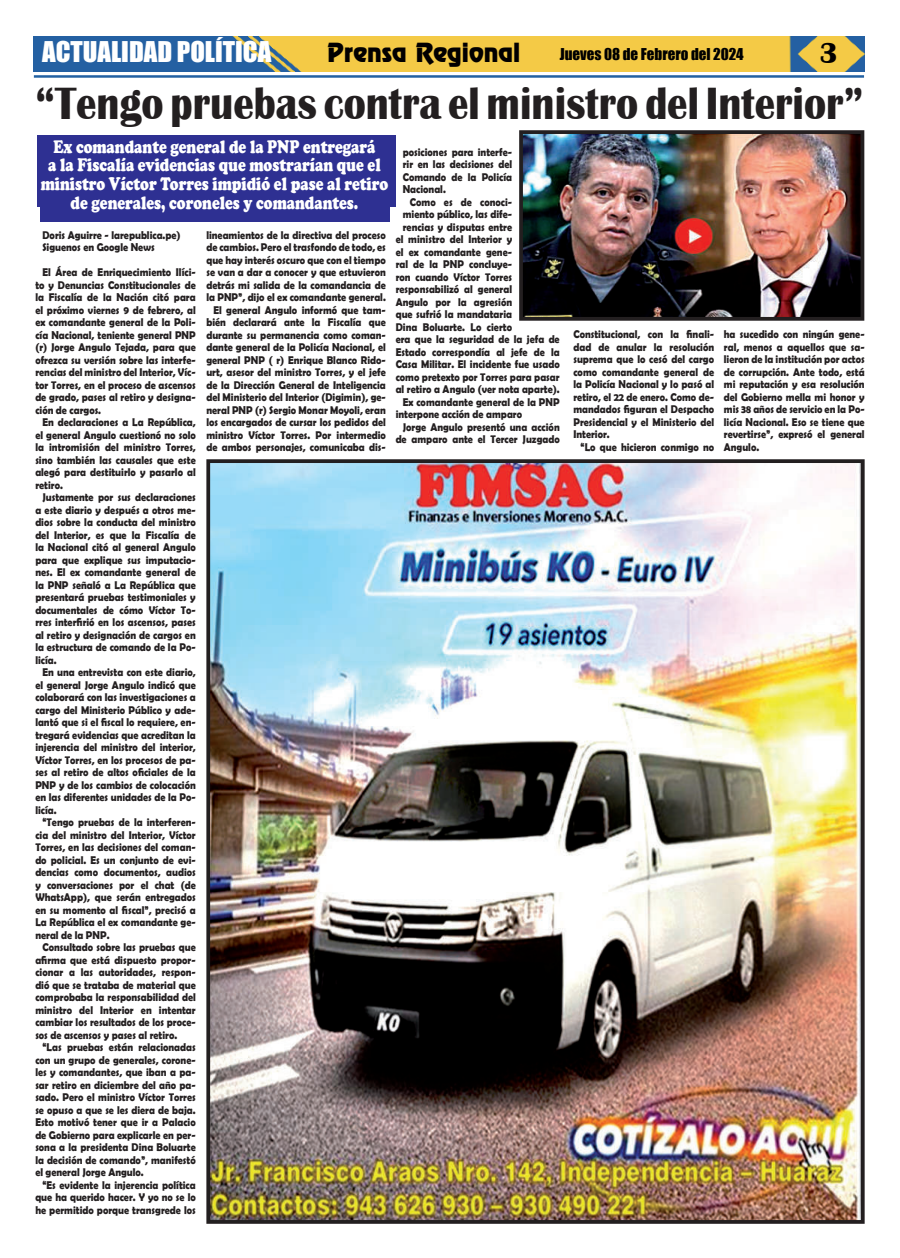
<style>
.page{position:relative;width:900px;height:1258px;background:#fff}
.page>*{position:absolute;margin:0;border:0;box-sizing:border-box;transform-origin:0 0}
.t1{font:700 46.5px "Britannic";color:#231f20;scale:.88 1}
.t2{font:700 30px "Britannic";color:#020000}
.t3{font:26.25px "Impact";color:#fff}
.t4{font:23.75px "Renfrew Normal";color:#020000}
.t5{font:900 18.75px/18.8px "Cooper";color:#fff;text-align:center;scale:.78 1}
.t6{font:15px "Impact";color:#000}
.t7{font:700 11.25px/12.5px "Berlin Sans FB Demi";color:#231f20;text-align:justify;scale:.9 1}
</style>
<div class="page">
<hr style="left:34px;top:75px;width:830px;height:3px;background:#2361a2">
<img style="left:34px;top:36px;width:830px;height:36px">
<img style="left:211px;top:464px;width:649px;height:755px">
<div style="left:206px;top:459px;width:659px;height:765px;border:4px solid #231f20"></div>
<img style="left:524px;top:135px;width:335px;height:181px">
<div style="left:519px;top:130px;width:345px;height:191px;border:4px solid #231f20"></div>
<div style="left:37px;top:135px;width:359px;height:71px;background:#2e3092"></div>
<div style="left:40px;top:140px;width:349px;height:81px;background:#2e3092"></div>
<h3 class="t3" style="left:42px;top:38px;width:231px">ACTUALIDAD POLÍTICA</h3>
<h3 class="t4" style="left:327px;top:42px;width:194px">Prensa Regional</h3>
<h3 class="t6" style="left:560px;top:46px;width:185px">Jueves 08 de Febrero del 2024</h3>
<h2 class="t2" style="left:820px;top:43px;width:20px">3</h2>
<h1 class="t1" style="left:35px;top:87px;width:942px">“Tengo pruebas contra el ministro del Interior”</h1>
<h3 class="t5" style="left:41px;top:137px;width:447px">Ex comandante general de la PNP entregará<br>a la Fiscalía evidencias que mostrarían que el ministro Víctor Torres impidió el pase al retiro de generales, coroneles y comandantes.</h3>
<p class="t7" style="left:403px;top:146px;width:123px">posiciones para interfe&shy;rir en las decisiones del Comando de la Policía Nacional.</p>
<p class="t7" style="left:410px;top:196px;width:115px">Como es de conoci-</p>
<p class="t7" style="left:403px;top:209px;width:123px">miento público, las dife-</p>
<p class="t7" style="left:403px;top:221px;width:123px">rencias y disputas entre</p>
<p class="t7" style="left:396px;top:234px;width:131px">el ministro del Interior y</p>
<p class="t7" style="left:396px;top:246px;width:131px">el ex comandante gene-</p>
<p class="t7" style="left:396px;top:258px;width:131px">ral de la PNP concluye-</p>
<p class="t7" style="left:396px;top:270px;width:131px">ron cuando Víctor Torres</p>
<p class="t7" style="left:396px;top:284px;width:131px">responsabilizó al general</p>
<p class="t7" style="left:396px;top:296px;width:131px">Angulo por la agresión</p>
<p class="t7" style="left:396px;top:309px;width:131px">que sufrió la mandataria</p>
<p class="t7" style="left:396px;top:320px;width:131px">Dina Boluarte. Lo cierto</p>
<p class="t7" style="left:396px;top:334px;width:184px">era que la seguridad de la jefa de</p>
<p class="t7" style="left:396px;top:346px;width:184px">Estado correspondía al jefe de la</p>
<p class="t7" style="left:396px;top:358px;width:184px">Casa Militar. El incidente fue usado</p>
<p class="t7" style="left:396px;top:370px;width:184px">como pretexto por Torres para pasar</p>
<p class="t7" style="left:396px;top:384px;width:184px">al retiro a Angulo (ver nota aparte).</p>
<p class="t7" style="left:403px;top:395px;width:176px">Ex comandante general de la PNP</p>
<p class="t7" style="left:396px;top:409px;width:142px">interpone acción de amparo</p>
<p class="t7" style="left:403px;top:421px;width:176px">Jorge Angulo presentó una acción</p>
<p class="t7" style="left:396px;top:433px;width:184px">de amparo ante el Tercer Juzgado</p>
<p class="t7" style="left:42px;top:229px;width:155px">Doris Aguirre - larepublica.pe)<br>Siguenos en Google News</p>
<p class="t7" style="left:35px;top:267px;width:180px;text-indent:7px">El Área de Enriquecimiento Ilíci&shy;to y Denuncias Constitucionales de la Fiscalía de la Nación citó para el próximo viernes 9 de febrero, al ex comandante general de la Poli&shy;cía Nacional, teniente general PNP (r) Jorge Angulo Tejada, para que ofrezca su versión sobre las interfe&shy;rencias del ministro del Interior, Víc&shy;tor Torres, en el proceso de ascensos de grado, pases al retiro y designa&shy;ción de cargos.</p>
<p class="t7" style="left:35px;top:416px;width:180px;text-indent:7px">En declaraciones a La República, el general Angulo cuestionó no solo la intromisión del ministro Torres, sino también las causales que este alegó para destituirlo y pasarlo al retiro.</p>
<p class="t7" style="left:35px;top:492px;width:180px;text-indent:7px">Justamente por sus declaraciones a este diario y después a otros me&shy;dios sobre la conducta del ministro del Interior, es que la Fiscalía de la Nacional citó al general Angulo para que explique sus imputacio&shy;nes. El ex comandante general de la PNP señaló a La República que presentará pruebas testimoniales y documentales de cómo Víctor To&shy;rres interfirió en los ascensos, pases al retiro y designación de cargos en la estructura de comando de la Po&shy;licía.</p>
<p class="t7" style="left:35px;top:667px;width:180px;text-indent:7px">En una entrevista con este diario, el general Jorge Angulo indicó que colaborará con las investigaciones a cargo del Ministerio Público y ade&shy;lantó que si el fiscal lo requiere, en&shy;tregará evidencias que acreditan la injerencia del ministro del interior, Víctor Torres, en los procesos de pa&shy;ses al retiro de altos oficiales de la PNP y de los cambios de colocación en las diferentes unidades de la Po&shy;licía.</p>
<p class="t7" style="left:35px;top:816px;width:180px;text-indent:7px">“Tengo pruebas de la interferen&shy;cia del ministro del Interior, Víctor Torres, en las decisiones del coman&shy;do policial. Es un conjunto de evi&shy;dencias como documentos, audios y conversaciones por el chat (de WhatsApp), que serán entregados en su momento al fiscal”, precisó a La República el ex comandante ge&shy;neral de la PNP.</p>
<p class="t7" style="left:35px;top:942px;width:180px;text-indent:7px">Consultado sobre las pruebas que afirma que está dispuesto propor&shy;cionar a las autoridades, respon&shy;dió que se trataba de material que comprobaba la responsabilidad del ministro del Interior en intentar cambiar los resultados de los proce&shy;sos de ascensos y pases al retiro.</p>
<p class="t7" style="left:35px;top:1042px;width:180px;text-indent:7px">“Las pruebas están relacionadas con un grupo de generales, corone&shy;les y comandantes, que iban a pa&shy;sar retiro en diciembre del año pa&shy;sado. Pero el ministro Víctor Torres se opuso a que se les diera de baja.<br>Esto motivó tener que ir a Palacio de Gobierno para explicarle en per&shy;sona a la presidenta Dina Boluarte la decisión de comando”, manifestó el general Jorge Angulo.</p>
<p class="t7" style="left:35px;top:1179px;width:180px;text-indent:7px">“Es evidente la injerencia política que ha querido hacer. Y yo no se lo he permitido porque transgrede los</p>
<p class="t7" style="left:206px;top:229px;width:201px;text-align:right">lineamientos de la directiva del proceso de cambios. Pero el trasfondo de todo, es que hay interés oscuro que con el tiempo se van a dar a conocer y que estuvieron detrás mi salida de la comandancia de la PNP”, dijo el ex comandante general.<br>El general Angulo informó que tam&shy;bién declarará ante la Fiscalía que durante su permanencia como coman&shy;dante general de la Policía Nacional, el general PNP ( r) Enrique Blanco Rido&shy;urt, asesor del ministro Torres, y el jefe de la Dirección General de Inteligencia del Ministerio del Interior (Digimin), ge&shy;neral PNP (r) Sergio Monar Moyoli, eran los encargados de cursar los pedidos del ministro Víctor Torres. Por intermedio de ambos personajes, comunicaba dis-</p>
<p class="t7" style="left:573px;top:328px;width:158px">Constitucional, con la finali&shy;dad de anular la resolución suprema que lo cesó del cargo como comandante general de la Policía Nacional y lo pasó al retiro, el 22 de enero. Como de&shy;mandados figuran el Despacho Presidencial y el Ministerio del Interior.</p>
<p class="t7" style="left:581px;top:441px;width:150px">“Lo que hicieron conmigo no</p>
<p class="t7" style="left:724px;top:329px;width:158px">ha sucedido con ningún gene&shy;ral, menos a aquellos que sa&shy;lieron de la institución por actos de corrupción. Ante todo, está mi reputación y esa resolución del Gobierno mella mi honor y mis 38 años de servicio en la Po&shy;licía Nacional. Eso se tiene que revertirse”, expresó el general Angulo.</p>
</div>
